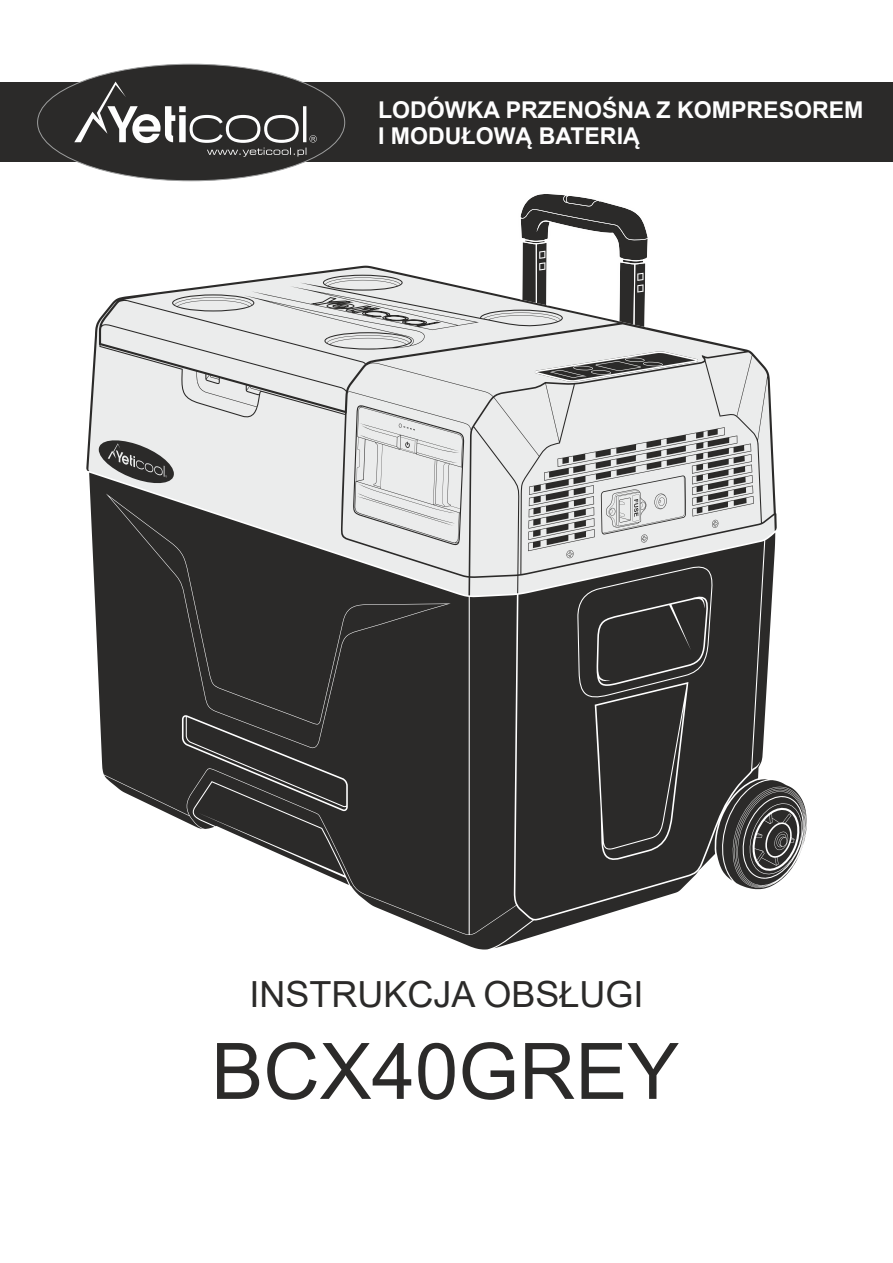
<style>
.page{position:relative;width:893px;height:1263px;background:#fff}
.page>*{position:absolute;margin:0;border:0;box-sizing:border-box;transform-origin:0 0}
.t1{font:78px "Arial";color:#2b2a29}
.t2{font:36px "Arial";color:#2b2a29}
.t3{font:700 23.1px/25.8px "Arial";color:#fefefe}
</style>
<div class="page">
<div style="left:0;top:83px;width:893px;height:79px;background:#2b2a29"></div>
<div style="left:37px;top:64px;width:308px;height:117px;background:#2b2a29;border:1px solid #9d9e9e;border-radius:50%"></div>
<svg style="left:74px;top:82px;width:243px;height:75px"></svg>
<svg style="left:94px;top:595px;width:713px;height:354px;fill:#2b2a29"></svg>
<svg style="left:86px;top:266px;width:691px;height:329px;background:#c2c2c2"></svg>
<svg style="left:535px;top:351px;width:163px;height:31px;background:#aaa"></svg>
<svg style="left:518px;top:194px;width:132px;height:133px"></svg>
<svg style="left:99px;top:437px;width:75px;height:49px;background:#808080"></svg>
<svg style="left:313px;top:297px;width:127px;height:30px;background:#bdbebe"></svg>
<svg style="left:353px;top:405px;width:111px;height:140px;background:#dcdddd"></svg>
<svg style="left:528px;top:427px;width:226px;height:124px;background:#bdbebe"></svg>
<p class="t3" style="left:378px;top:99px;width:487px">LODÓWKA PRZENOŚNA Z KOMPRESOREM<br>I MODUŁOWĄ BATERIĄ</p>
<h2 class="t2" style="left:249px;top:980px;width:396px">INSTRUKCJA OBSŁUGI</h2>
<h1 class="t1" style="left:211px;top:1042px;width:470px">BCX40GREY</h1>
</div>
